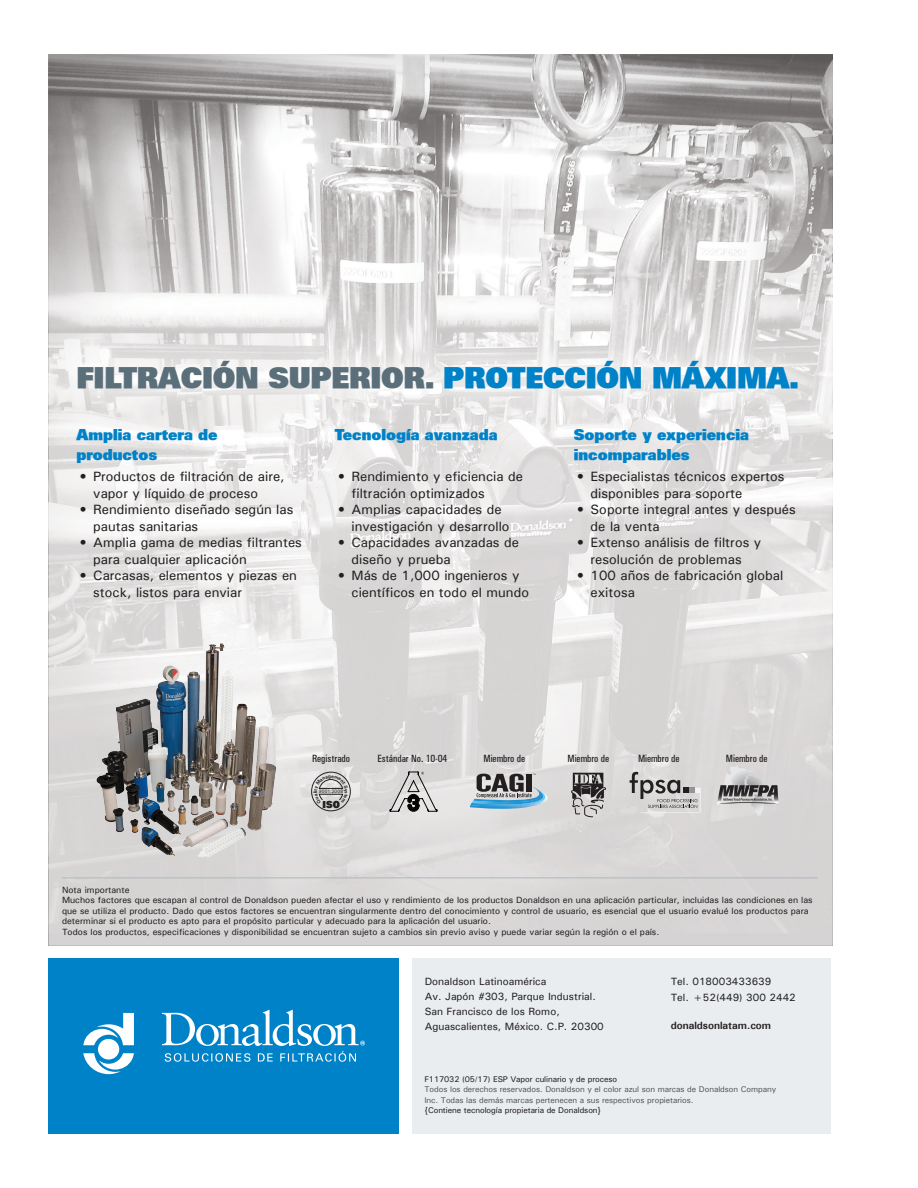
<style>
.page{position:relative;width:918px;height:1188px;background:#fff}
.page>*{position:absolute;margin:0;border:0;box-sizing:border-box;transform-origin:0 0}
.t1{font:900 28.5px "Univers";letter-spacing:-.01em;color:#5b6f7b}
.t2{font:900 15px/19.5px "Univers";color:#0082c8}
.t3{font:500 13.5px/16.5px "Univers";color:#231f20}
.t4{font:500 10.5px/15px "Univers";color:#231f20}
.t5{font:500 condensed 10.5px "Univers";color:#231f20}
.t6{font:700 10.5px "Univers";color:#231f20}
.t7{font:9.75px "Univers LT Std X Black";color:#231f20;scale:.93 1}
.t8{font:500 9px/10.5px "Univers";color:#231f20}
.t9{font:500 8.25px/10.5px "Univers";letter-spacing:-.01em;color:#57585a}
.t10{font:500 8.25px "Univers";letter-spacing:-.01em;color:#231f20}
.t11{font:4.95px "Univers LT Std";letter-spacing:.02em;color:#231f20}
.t12{font:300 condensed 3.3px "Helvetica Neue";color:#231f20}
.s1{color:#0082c8}
</style>
<div class="page">
<img style="left:49px;top:54px;width:783px;height:891px">
<hr style="left:62px;top:878px;width:756px;height:1px;background:#aeb8be">
<div style="left:48px;top:958px;width:351px;height:176px;background:#0082c8"></div>
<div style="left:413px;top:958px;width:418px;height:176px;background:#eaedf0"></div>
<svg style="left:83px;top:1013px;width:51px;height:61px"></svg>
<svg style="left:162px;top:1010px;width:203px;height:52px"></svg>
<svg style="left:53px;top:337px;width:768px;height:76px"></svg>
<img style="left:97px;top:643px;width:178px;height:214px">
<div style="left:311px;top:772px;width:39px;height:39px;border:1px solid #231f20;border-radius:50%"></div>
<svg style="left:470px;top:773px;width:136px;height:44px;background:#a2aab0"></svg>
<svg style="left:630px;top:772px;width:71px;height:40px;background:#b8b6b5"></svg>
<svg style="left:389px;top:772px;width:49px;height:40px;background:#b7b6b5"></svg>
<svg style="left:717px;top:765px;width:62px;height:40px;background:#aaa8a9"></svg>
<svg style="left:314px;top:775px;width:34px;height:29px"></svg>
<h1 class="t1" style="left:76px;top:359px;width:724px">FILTRACIÓN SUPERIOR. <span class="s1">PROTECCIÓN MÁXIMA.</span></h1>
<p class="t2" style="left:76px;top:425px;width:143px">Amplia cartera de productos</p>
<p class="t2" style="left:335px;top:425px;width:164px">Tecnología avanzada</p>
<p class="t2" style="left:574px;top:425px;width:177px">Soporte y experiencia incomparables</p>
<p class="t3" style="left:93px;top:468px;width:193px;text-indent:-14px">• Productos de filtración de aire, vapor y líquido de proceso</p>
<p class="t3" style="left:93px;top:501px;width:202px;text-indent:-14px">• Rendimiento diseñado según las pautas sanitarias</p>
<p class="t3" style="left:93px;top:534px;width:210px;text-indent:-14px">• Amplia gama de medias filtrantes para cualquier aplicación</p>
<p class="t3" style="left:93px;top:567px;width:205px;text-indent:-14px">• Carcasas, elementos y piezas en stock, listos para enviar</p>
<p class="t3" style="left:352px;top:468px;width:173px;text-indent:-14px">• Rendimiento y eficiencia de filtración optimizados</p>
<p class="t3" style="left:352px;top:501px;width:160px;text-indent:-14px">• Amplias capacidades de investigación y desarrollo</p>
<p class="t3" style="left:352px;top:534px;width:169px;text-indent:-14px">• Capacidades avanzadas de diseño y prueba</p>
<p class="t3" style="left:352px;top:567px;width:179px;text-indent:-14px">• Más de 1,000 ingenieros y científicos en todo el mundo</p>
<p class="t3" style="left:591px;top:468px;width:196px;text-indent:-14px">• Especialistas técnicos expertos disponibles para soporte</p>
<p class="t3" style="left:591px;top:501px;width:207px;text-indent:-14px">• Soporte integral antes y después de la venta</p>
<p class="t3" style="left:577px;top:534px;width:186px;text-align:center">• Extenso análisis de filtros y resolución de problemas</p>
<p class="t3" style="left:591px;top:567px;width:194px;text-indent:-14px">• 100 años de fabricación global exitosa</p>
<p class="t5" style="left:312px;top:753px;width:40px">Registrado</p>
<p class="t11" style="left:319px;top:788px;width:26px">9001:2008</p>
<p class="t7" style="left:323px;top:798px;width:20px">ISO</p>
<p class="t5" style="left:378px;top:753px;width:71px">Estándar No. 10-04</p>
<p class="t5" style="left:726px;top:753px;width:43px">Miembro de</p>
<p class="t5" style="left:484px;top:753px;width:43px">Miembro de</p>
<p class="t5" style="left:568px;top:753px;width:43px">Miembro de</p>
<p class="t5" style="left:638px;top:753px;width:43px">Miembro de</p>
<p class="t12" style="left:533px;top:773px;width:5px">™</p>
<p class="t8" style="left:62px;top:884px;width:752px">Nota importante<br>Muchos factores que escapan al control de Donaldson pueden afectar el uso y rendimiento de los productos Donaldson en una aplicación particular, incluidas las condiciones en las que se utiliza el producto. Dado que estos factores se encuentran singularmente dentro del conocimiento y control de usuario, es esencial que el usuario evalué los productos para determinar si el producto es apto para el propósito particular y adecuado para la aplicación del usuario.<br>Todos los productos, especificaciones y disponibilidad se encuentran sujeto a cambios sin previo aviso y puede variar según la región o el país.</p>
<p class="t4" style="left:425px;top:974px;width:181px">Donaldson Latinoamérica<br>Av. Japón #303, Parque Industrial.<br>San Francisco de los Romo,<br>Aguascalientes, México. C.P. 20300</p>
<p class="t4" style="left:671px;top:973px;width:127px;line-height:16.4px">Tel. 018003433639<br>Tel. +52(449) 300 2442</p>
<p class="t6" style="left:671px;top:1019px;width:102px">donaldsonlatam.com</p>
<p class="t10" style="left:424px;top:1074px;width:194px">F117032 (05/17) ESP Vapor culinario y de proceso</p>
<p class="t9" style="left:424px;top:1084px;width:354px">Todos los derechos reservados. Donaldson y el color azul son marcas de Donaldson Company<br>Inc. Todas las demás marcas pertenecen a sus respectivos propietarios.</p>
<p class="t10" style="left:424px;top:1105px;width:178px">{Contiene tecnología propietaria de Donaldson}</p>
</div>
